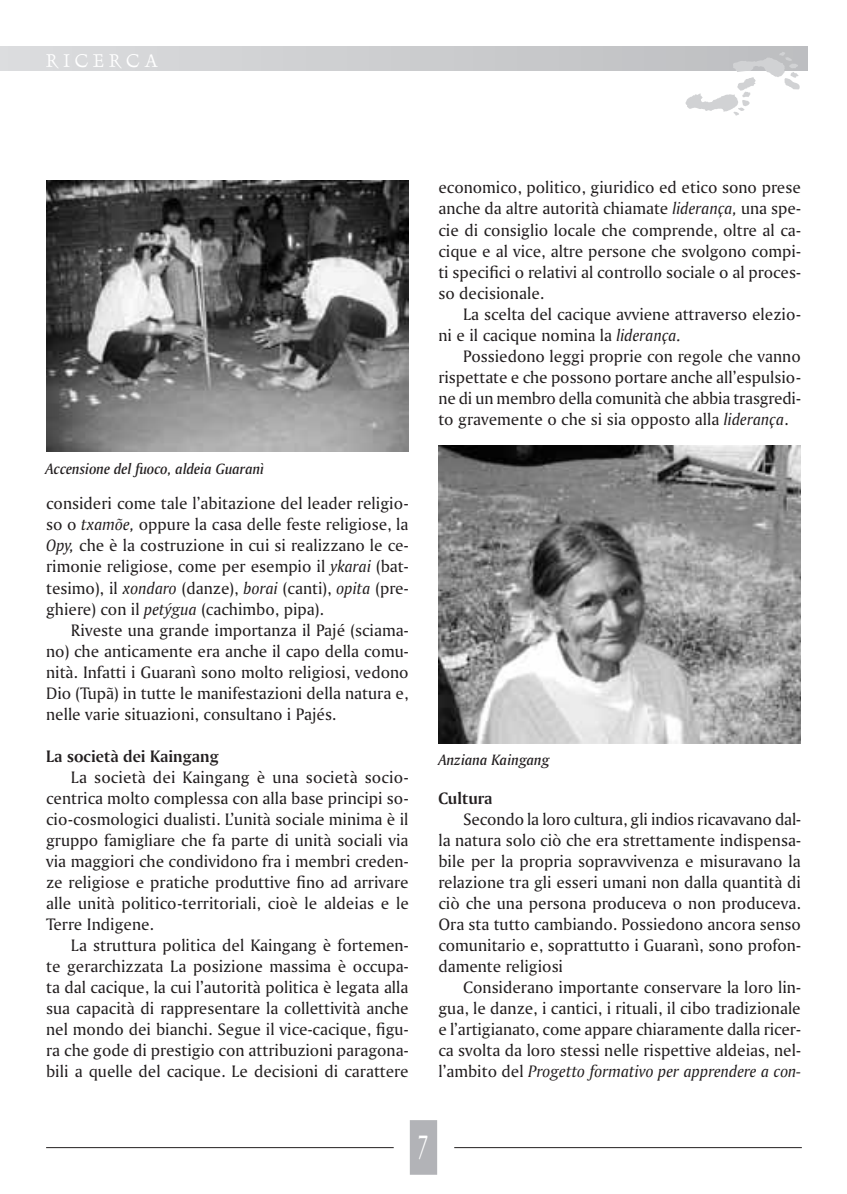
<style>
.page{position:relative;width:847px;height:1194px;background:#fff}
.page>*{position:absolute;margin:0;border:0;box-sizing:border-box;transform-origin:0 0}
.t1{font:21px "Dauphin";color:#fff}
.t2{font:17.5px/21px "Amerigo BT Roman A";color:#231f20;text-align:justify}
.t3{font:17.5px "Amerigo BT Italic A";color:#231f20}
.t4{font:17.5px "Amerigo BT Bold A";color:#231f20}
.t5{font:15.75px "Amerigo BT Medium Italic A";color:#231f20}
.s1{font-family:"Amerigo BT Italic A"}
.s2{font-family:"Amerigo BT Roman A"}
</style>
<div class="page">
<svg style="left:0;top:46px;width:1px;height:25px"></svg>
<div style="left:1px;top:46px;width:806px;height:25px;background:linear-gradient(to right,#dcddde,#bdbec0)"></div>
<hr style="left:454px;top:1147px;width:347px;height:1px;background:#231f20">
<hr style="left:46px;top:1147px;width:347px;height:1px;background:#231f20">
<div style="left:410px;top:1120px;width:26px;height:53px;background:#b2b3b7"></div>
<div style="left:409px;top:1120px;width:28px;height:54px;border:2px solid #b2b3b7"></div>
<svg style="left:685px;top:52px;width:114px;height:64px"></svg>
<img style="left:46px;top:180px;width:362px;height:272px">
<img style="left:438px;top:445px;width:362px;height:298px">
<p class="t1" style="left:46px;top:47px;width:113px">R I C E R C A</p>
<p class="t5" style="left:46px;top:459px;width:220px">Accensione del fuoco, aldeia Guaranì</p>
<p class="t2" style="left:46px;top:493px;width:364px">consideri come tale l’abitazione del leader religio&shy;so o <span class="s1">txamõe,</span> oppure la casa delle feste religiose, la <span class="s1">Opy,</span> che è la costruzione in cui si realizzano le ce&shy;rimonie religiose, come per esempio il <span class="s1">ykarai</span> (bat&shy;tesimo), il <span class="s1">xondaro</span> (danze), <span class="s1">borai</span> (canti), <span class="s1">opita</span> (pre&shy;ghiere) con il <span class="s1">petýgua</span> (cachimbo, pipa).</p>
<p class="t2" style="left:46px;top:619px;width:364px;text-indent:25px">Riveste una grande importanza il Pajé (sciama&shy;no) che anticamente era anche il capo della comu&shy;nità. Infatti i Guaranì sono molto religiosi, vedono Dio (Tupã) in tutte le manifestazioni della natura e, nelle varie situazioni, consultano i Pajés.</p>
<p class="t4" style="left:46px;top:745px;width:174px">La società dei Kaingang</p>
<p class="t2" style="left:46px;top:766px;width:364px;text-indent:25px">La società dei Kaingang è una società socio&shy;centrica molto complessa con alla base principi so&shy;cio-cosmologici dualisti. L’unità sociale minima è il gruppo famigliare che fa parte di unità sociali via via maggiori che condividono fra i membri creden&shy;ze religiose e pratiche produttive fino ad arrivare alle unità politico-territoriali, cioè le aldeias e le Terre Indigene.</p>
<p class="t2" style="left:46px;top:934px;width:364px;text-indent:25px">La struttura politica del Kaingang è fortemen&shy;te gerarchizzata La posizione massima è occupa&shy;ta dal cacique, la cui l’autorità politica è legata alla sua capacità di rappresentare la collettività anche nel mondo dei bianchi. Segue il vice-cacique, figu&shy;ra che gode di prestigio con attribuzioni paragona&shy;bili a quelle del cacique. Le decisioni di carattere</p>
<p class="t2" style="left:438px;top:177px;width:364px">economico, politico, giuridico ed etico sono prese anche da altre autorità chiamate <span class="s1">liderança,</span> una spe&shy;cie di consiglio locale che comprende, oltre al ca&shy;cique e al vice, altre persone che svolgono compi&shy;ti specifici o relativi al controllo sociale o al proces&shy;so decisionale.</p>
<p class="t2" style="left:438px;top:303px;width:364px;text-indent:25px">La scelta del cacique avviene attraverso elezio&shy;ni e il cacique nomina la <span class="s1">liderança.</span></p>
<p class="t2" style="left:438px;top:345px;width:364px;text-indent:25px">Possiedono leggi proprie con regole che vanno rispettate e che possono portare anche all’espulsio&shy;ne di un membro della comunità che abbia trasgredi&shy;to gravemente o che si sia opposto alla <span class="s1">liderança</span>.</p>
<p class="t5" style="left:438px;top:750px;width:113px">Anziana Kaingang</p>
<p class="t4" style="left:438px;top:787px;width:56px">Cultura</p>
<p class="t2" style="left:438px;top:808px;width:364px;text-indent:25px">Secondo la loro cultura, gli indios ricavavano dal&shy;la natura solo ciò che era strettamente indispensa&shy;bile per la propria sopravvivenza e misuravano la relazione tra gli esseri umani non dalla quantità di ciò che una persona produceva o non produceva.<br>Ora sta tutto cambiando. Possiedono ancora senso comunitario e, soprattutto i Guaranì, sono profon&shy;damente religiosi</p>
<p class="t2" style="left:438px;top:976px;width:364px;text-indent:25px">Considerano importante conservare la loro lin&shy;gua, le danze, i cantici, i rituali, il cibo tradizionale e l’artigianato, come appare chiaramente dalla ricer&shy;ca svolta da loro stessi nelle rispettive aldeias, nel-</p>
<p class="t3" style="left:438px;top:1060px;width:364px"><span class="s2">l’ambito del</span> Progetto formativo per apprendere a con-</p>
</div>
